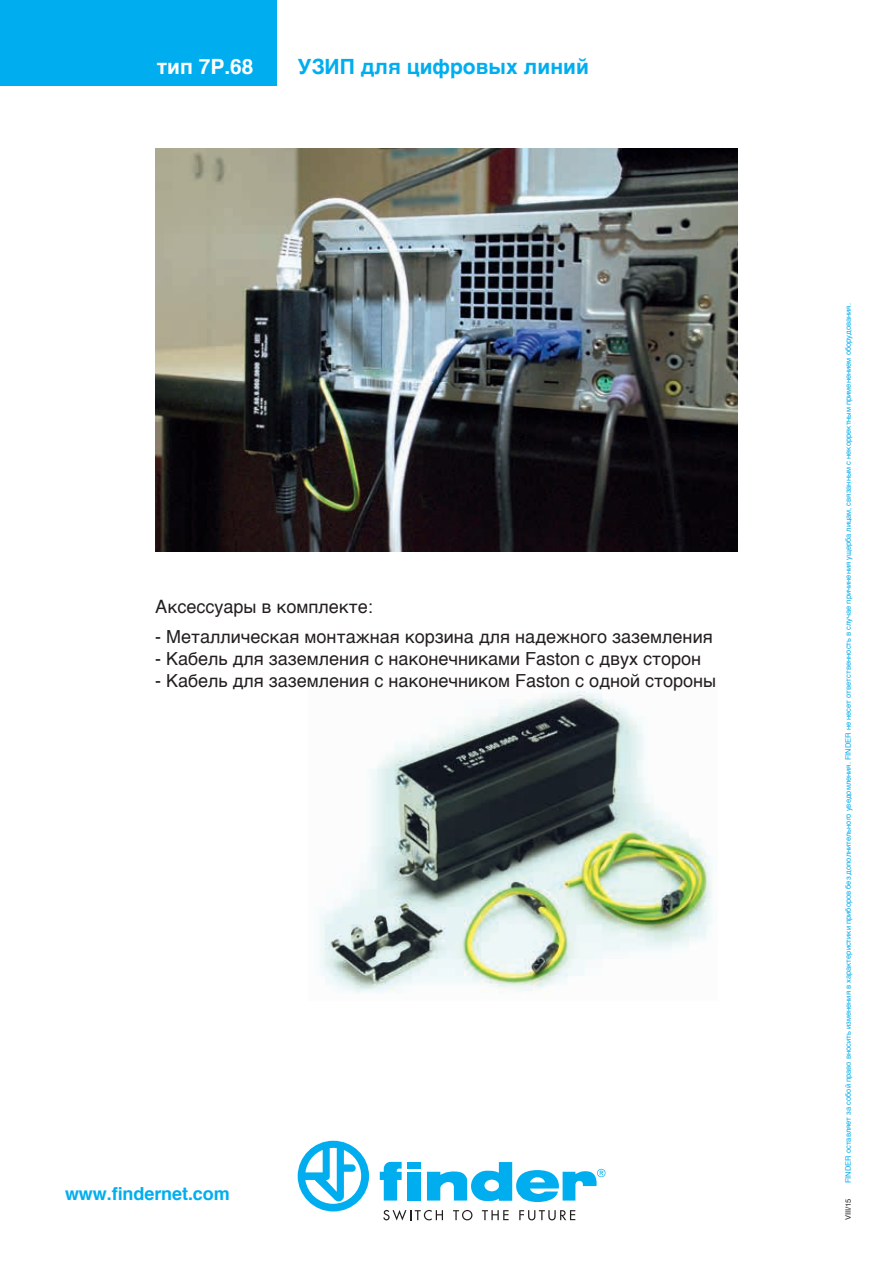
<style>
.page{position:relative;width:893px;height:1263px;background:#fff}
.page>*{position:absolute;margin:0;border:0;box-sizing:border-box;transform-origin:0 0}
.t1{font:700 21px "Helvetica";color:#00aeef}
.t2{font:700 21px "Helvetica";color:#fff}
.t3{font:18px "Helvetica";color:#231f20}
.t4{font:700 18px "Helvetica";letter-spacing:-.005em;color:#00aeef}
.t5{font:7.5px "Helvetica";color:#00aeef}
.t6{font:7.5px "Helvetica";color:#231f20}
</style>
<div class="page">
<div style="left:0;top:0;width:276px;height:85px;background:#00aeef"></div>
<img style="left:155px;top:149px;width:583px;height:402px">
<img style="left:319px;top:691px;width:393px;height:302px">
<svg style="left:298px;top:1141px;width:71px;height:70px"></svg>
<svg style="left:427px;top:1162px;width:178px;height:40px"></svg>
<svg style="left:380px;top:1162px;width:22px;height:38px"></svg>
<div style="left:407px;top:1172px;width:14px;height:28px;background:#00aeef"></div>
<div style="left:407px;top:1162px;width:14px;height:6px;background:#00aeef"></div>
<svg style="left:383px;top:1210px;width:60px;height:10px"></svg>
<svg style="left:453px;top:1210px;width:19px;height:10px"></svg>
<svg style="left:482px;top:1210px;width:27px;height:10px"></svg>
<svg style="left:519px;top:1210px;width:56px;height:10px"></svg>
<h1 class="t2" style="left:157px;top:49px;width:98px">тип P7 .68</h1>
<h1 class="t1" style="left:298px;top:49px;width:293px">УЗИП для цифровых линий</h1>
<h2 class="t3" style="left:155px;top:592px;width:219px">Аксессуары в комплекте:</h2>
<h2 class="t3" style="left:155px;top:623px;width:559px">- Металлическая монтажная корзина для надежного заземления</h2>
<h2 class="t3" style="left:155px;top:645px;width:547px">- Кабель для заземления с наконечниками Faston с двух сторон</h2>
<h2 class="t3" style="left:155px;top:666px;width:563px">- Кабель для заземления с наконечником Faston с одной стороны</h2>
<h2 class="t4" style="left:65px;top:1179px;width:166px">www.findernet.com</h2>
<p class="t5" style="left:842px;top:1183px;width:881px;rotate:-90deg">FINDER оставляет за собой право вносить изменения в характеристики приборов без дополнительного уведомления. FINDER не несет ответственность в случае причинения ущерба лицам, связанным с некорректным применением оборудования.</p>
<p class="t6" style="left:842px;top:1220px;width:23px;rotate:-90deg">VIII/15</p>
</div>
